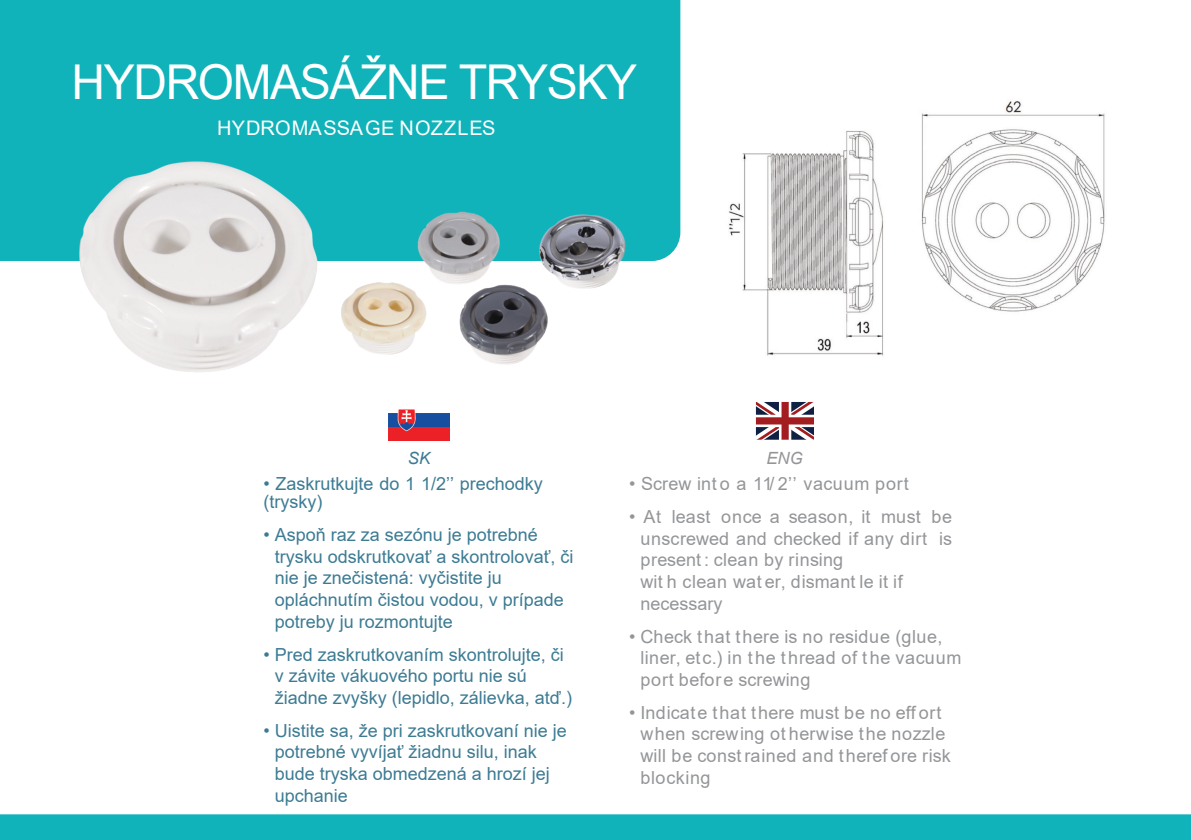
<style>
.page{position:relative;width:1191px;height:840px;background:#fff}
.page>*{position:absolute;margin:0;border:0;box-sizing:border-box;transform-origin:0 0}
.t1{font:48px "Arial";letter-spacing:-.03em;color:#fff}
.t2{font:20px "Arial";letter-spacing:.02em;color:#fff}
.t3{font:18px/21.6px "Arial";color:#3c7b93}
.t4{font:18px/21.6px "Arial";letter-spacing:.02em;color:#939598}
.t5{font:18px/21.6px "Arial";color:#939598}
.t6{font:italic 16.8px "Arial";color:#939598}
.t7{font:italic 16.8px "Arial";color:#3c7b93}
</style>
<div class="page">
<div style="left:0;top:0;width:680px;height:261px;background:#10b3b9"></div>
<svg style="left:757px;top:402px;width:56px;height:37px"></svg>
<div style="left:753px;top:398px;width:64px;height:45px;border:3px solid #fff"></div>
<img style="left:729px;top:101px;width:376px;height:255px">
<img style="left:79px;top:162px;width:239px;height:210px">
<div style="left:0;top:814px;width:1191px;height:25px;background:#10b3b9"></div>
<img style="left:539px;top:214px;width:87px;height:74px">
<img style="left:418px;top:211px;width:82px;height:73px">
<img style="left:460px;top:284px;width:87px;height:80px">
<img style="left:342px;top:282px;width:85px;height:72px">
<img style="left:388px;top:409px;width:62px;height:31px">
<h1 class="t1" style="left:72px;top:64px;width:567px">HYDROMASÁŽNE TRYSKY</h1>
<p class="t2" style="left:217px;top:120px;width:280px">HYDROMASSAGE NOZZLES</p>
<p class="t7" style="left:408px;top:452px;width:24px">SK</p>
<p class="t3" style="left:263px;top:476px;width:281px;line-height:18px">• Zaskrutkujte do 1 1/2’’ prechodky (trysky)</p>
<p class="t3" style="left:275px;top:525px;width:300px;text-indent:-11px">• Aspoň raz za sezónu je potrebné trysku odskrutkovať a skontrolovať, či nie je znečistená: vyčistite ju opláchnutím čistou vodou, v prípade potreby ju rozmontujte</p>
<p class="t3" style="left:275px;top:644px;width:299px;text-indent:-11px">• Pred zaskrutkovaním skontrolujte, či v závite vákuového portu nie sú žiadne zvyšky (lepidlo, zálievka, atď.)</p>
<p class="t3" style="left:275px;top:721px;width:294px;text-indent:-11px">• Uistite sa, že pri zaskrutkovaní nie je potrebné vyvíjať žiadnu silu, inak bude tryska obmedzená a hrozí jej upchanie</p>
<p class="t6" style="left:766px;top:452px;width:38px">ENG</p>
<p class="t4" style="left:629px;top:474px;width:281px">• Screw int o a 11/ 2’’ vacuum port</p>
<p class="t5" style="left:640px;top:507px;width:313px;text-indent:-11px">• At least once a season, it must be unscrewed and checked if any dirt is present : clean by rinsing<br>wit h clean wat er, dismant le it if necessary</p>
<p class="t4" style="left:640px;top:626px;width:323px;text-indent:-11px">• Check that there is no residue (glue, liner, etc.) in the thread of the vacuum port before screwing</p>
<p class="t4" style="left:640px;top:703px;width:312px;text-indent:-11px">• Indicate that there must be no eff ort when screwing ot herwise the nozzle will be constrained and theref ore risk blocking</p>
</div>
